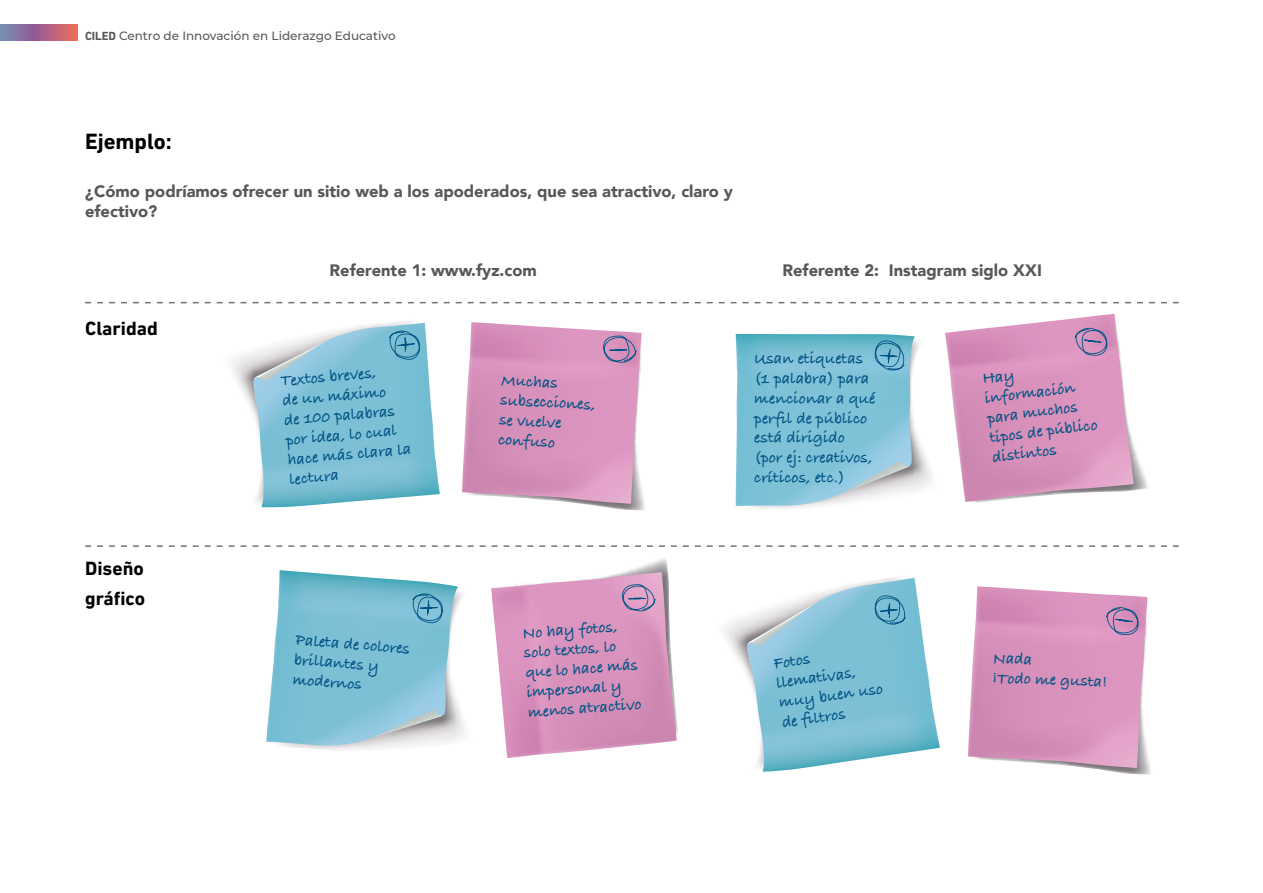
<style>
.page{position:relative;width:1263px;height:893px;background:#fff}
.page>*{position:absolute;margin:0;border:0;box-sizing:border-box;transform-origin:0 0}
.t1{font:700 22.5px "DIN Next LT Pro";color:#000}
.t2{font:700 19.5px/30px "DIN Next LT Pro";color:#000}
.t3{font:700 16.5px/19.8px "Bradley Hand ITCTT";color:#005384}
.t4{font:900 16.5px/19.8px "Avenir";color:#575756}
.t5{font:500 12px "Montserrat";color:#575756}
.s1{font-family:"DIN Next LT Pro";font-weight:700}
</style>
<div class="page">
<svg style="left:0;top:25px;width:78px;height:16px"></svg>
<svg style="left:85px;top:545px;width:1094px;height:2px"></svg>
<svg style="left:85px;top:302px;width:1094px;height:1px"></svg>
<img style="left:232px;top:321px;width:193px;height:90px">
<img style="left:253px;top:323px;width:187px;height:184px">
<img style="left:255px;top:340px;width:74px;height:42px">
<img style="left:750px;top:340px;width:182px;height:169px">
<img style="left:736px;top:334px;width:179px;height:172px">
<img style="left:833px;top:461px;width:76px;height:36px">
<img style="left:725px;top:617px;width:22px;height:57px">
<img style="left:747px;top:577px;width:193px;height:195px">
<img style="left:749px;top:601px;width:71px;height:45px">
<img style="left:266px;top:570px;width:192px;height:176px">
<img style="left:364px;top:710px;width:78px;height:30px">
<img style="left:584px;top:492px;width:61px;height:19px">
<img style="left:462px;top:322px;width:180px;height:182px">
<img style="left:1089px;top:597px;width:62px;height:178px">
<img style="left:968px;top:586px;width:179px;height:182px">
<img style="left:972px;top:447px;width:176px;height:56px">
<img style="left:945px;top:314px;width:189px;height:188px">
<img style="left:625px;top:559px;width:53px;height:176px">
<img style="left:491px;top:572px;width:186px;height:186px">
<svg style="left:389px;top:330px;width:31px;height:30px"></svg>
<svg style="left:875px;top:340px;width:29px;height:31px"></svg>
<svg style="left:874px;top:595px;width:32px;height:30px"></svg>
<svg style="left:412px;top:593px;width:31px;height:31px"></svg>
<svg style="left:603px;top:336px;width:34px;height:27px"></svg>
<svg style="left:1074px;top:328px;width:34px;height:28px"></svg>
<svg style="left:1106px;top:607px;width:33px;height:28px"></svg>
<svg style="left:622px;top:584px;width:34px;height:27px"></svg>
<p class="t5" style="left:85px;top:27px;width:312px"><span class="s1">CILED</span> Centro de Innovación en Liderazgo Educativo</p>
<h1 class="t1" style="left:85px;top:128px;width:88px">Ejemplo:</h1>
<p class="t4" style="left:85px;top:181px;width:649px">¿Cómo podríamos ofrecer un sitio web a los apoderados, que sea atractivo, claro y efectivo?</p>
<p class="t2" style="left:85px;top:313px;width:74px">Claridad</p>
<p class="t2" style="left:85px;top:553px;width:61px">Diseño gráfico</p>
<p class="t4" style="left:329px;top:260px;width:209px">Referente 1: www.fyz.com</p>
<p class="t4" style="left:782px;top:260px;width:261px">Referente 2: Instagram siglo XXI</p>
<p class="t3" style="left:280px;top:370px;width:125px;rotate:-5deg">Textos breves,<br>de un máximo<br>de 100 palabras por idea, lo cual hace más clara la lectura</p>
<p class="t3" style="left:297px;top:628px;width:116px;rotate:5deg">Paleta de colores brillantes y modernos</p>
<p class="t3" style="left:502px;top:369px;width:97px;rotate:3deg">Muchas subsecciones, se vuelve confuso</p>
<p class="t3" style="left:522px;top:622px;width:115px;rotate:-4deg">No hay fotos, solo textos, lo que lo hace más impersonal y menos atractivo</p>
<p class="t3" style="left:754px;top:348px;width:122px">Usan etiquetas (1 palabra) para mencionar a qué perfil de público está dirigido (por ej: creativos, críticos, etc.)</p>
<p class="t3" style="left:981px;top:368px;width:110px;rotate:-7deg">Hay información para muchos tipos de público distintos</p>
<p class="t3" style="left:772px;top:653px;width:106px;rotate:-8deg">Fotos llemativas, muy buen uso de fi ltros</p>
<p class="t3" style="left:993px;top:647px;width:117px;rotate:2deg">Nada<br>¡Todo me gusta!</p>
</div>
